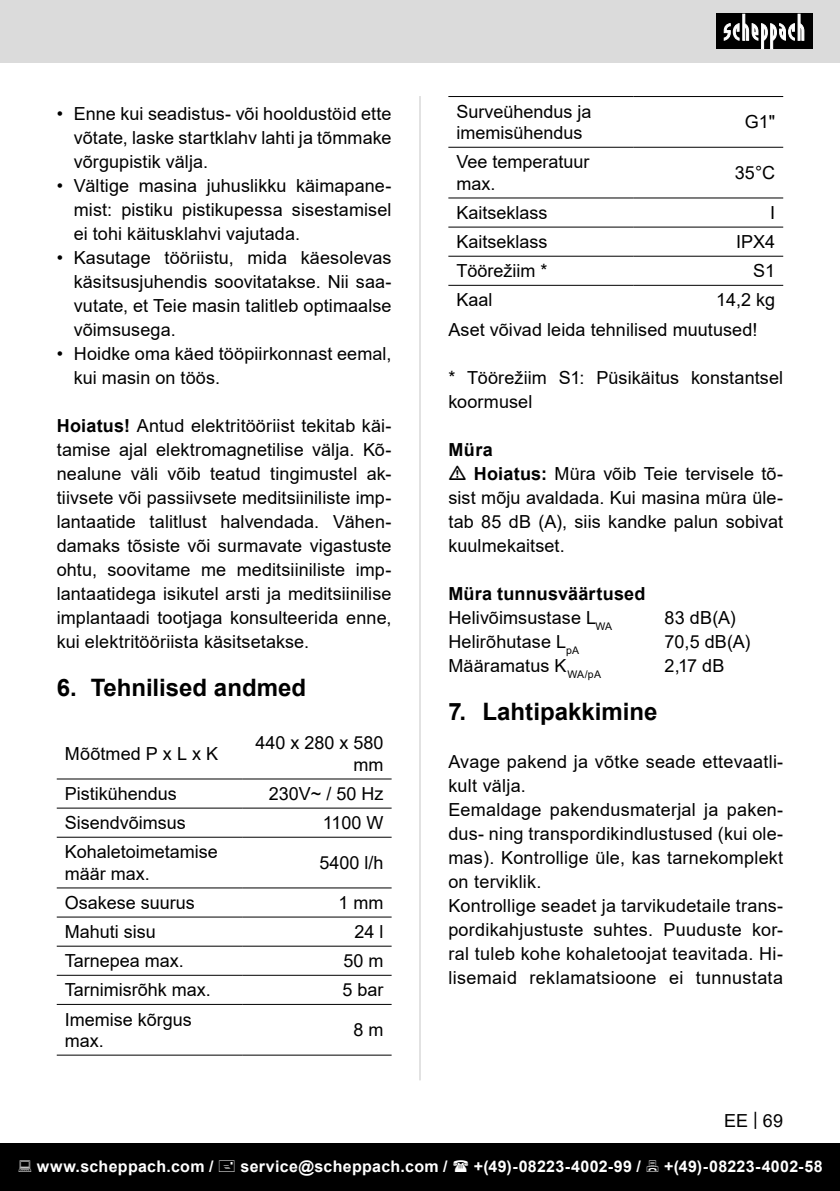
<style>
.page{position:relative;width:840px;height:1191px;background:#fff}
.page>*{position:absolute;margin:0;border:0;box-sizing:border-box;transform-origin:0 0}
.t1{font:700 24px "Arial";color:#000}
.Grundtext_Bold{font:18px/24px "Arial";letter-spacing:.005em;color:#000}
.Basiseinstellung{font:18px/24px "Arial";letter-spacing:.005em;color:#000}
.Grundtext_Bold-2{font:700 18px "Arial";letter-spacing:.015em;color:#000}
.t2{font:700 16px "Arial";letter-spacing:.02em;color:#fff}
.s1{font-weight:700}
</style>
<div class="page">
<div style="left:0;top:0;width:839px;height:63px;background:#dbdbdb"></div>
<div style="left:0;top:1143px;width:839px;height:48px;background:#000"></div>
<div style="left:716px;top:14px;width:96px;height:35px;background:#000"></div>
<svg style="left:723px;top:14px;width:81px;height:35px"></svg>
<hr style="left:419px;top:96px;width:1px;height:984px;background:#c7c7c7">
<hr style="left:448px;top:96px;width:185px;height:1px;background:#000">
<hr style="left:633px;top:96px;width:149px;height:1px;background:#000">
<hr style="left:448px;top:147px;width:185px;height:1px;background:#000">
<hr style="left:633px;top:147px;width:149px;height:1px;background:#000">
<hr style="left:448px;top:197px;width:185px;height:1px;background:#000">
<hr style="left:633px;top:197px;width:149px;height:1px;background:#000">
<hr style="left:448px;top:227px;width:185px;height:1px;background:#000">
<hr style="left:633px;top:227px;width:149px;height:1px;background:#000">
<hr style="left:448px;top:256px;width:185px;height:1px;background:#000">
<hr style="left:633px;top:256px;width:149px;height:1px;background:#000">
<hr style="left:448px;top:285px;width:185px;height:1px;background:#000">
<hr style="left:633px;top:285px;width:149px;height:1px;background:#000">
<hr style="left:57px;top:807px;width:185px;height:1px;background:#000">
<hr style="left:242px;top:807px;width:149px;height:1px;background:#000">
<hr style="left:57px;top:836px;width:185px;height:1px;background:#000">
<hr style="left:242px;top:836px;width:149px;height:1px;background:#000">
<hr style="left:57px;top:887px;width:185px;height:1px;background:#000">
<hr style="left:242px;top:887px;width:149px;height:1px;background:#000">
<hr style="left:57px;top:916px;width:185px;height:1px;background:#000">
<hr style="left:242px;top:916px;width:149px;height:1px;background:#000">
<hr style="left:57px;top:945px;width:185px;height:1px;background:#000">
<hr style="left:242px;top:945px;width:149px;height:1px;background:#000">
<hr style="left:57px;top:974px;width:185px;height:1px;background:#000">
<hr style="left:242px;top:974px;width:149px;height:1px;background:#000">
<hr style="left:57px;top:1004px;width:185px;height:1px;background:#000">
<hr style="left:242px;top:1004px;width:149px;height:1px;background:#000">
<hr style="left:57px;top:1054px;width:185px;height:1px;background:#000">
<hr style="left:242px;top:1054px;width:149px;height:1px;background:#000">
<hr style="left:57px;top:778px;width:185px;height:1px;background:#000">
<hr style="left:242px;top:778px;width:149px;height:1px;background:#000">
<p class="Grundtext_Bold" style="left:74px;top:102px;width:319px;text-align:justify;text-indent:-17px">• Enne kui seadistus- või hooldustöid ette võtate, laske startklahv lahti ja tõmmake võrgupistik välja.</p>
<p class="Grundtext_Bold" style="left:74px;top:174px;width:319px;text-align:justify;text-indent:-17px">• Vältige masina juhuslikku käimapane&shy;mist: pistiku pistikupessa sisestamisel ei tohi käitusklahvi vajutada.</p>
<p class="Grundtext_Bold" style="left:74px;top:246px;width:319px;text-align:justify;text-indent:-17px">• Kasutage tööriistu, mida käesolevas käsitsusjuhendis soovitatakse. Nii saa&shy;vutate, et Teie masin talitleb optimaalse võimsusega.</p>
<p class="Grundtext_Bold" style="left:74px;top:342px;width:319px;text-indent:-17px">• Hoidke oma käed tööpiirkonnast eemal, kui masin on töös.</p>
<p class="Grundtext_Bold" style="left:57px;top:414px;width:336px;text-align:justify"><span class="s1">Hoiatus!</span> Antud elektritööriist tekitab käi&shy;tamise ajal elektromagnetilise välja. Kõ&shy;nealune väli võib teatud tingimustel ak&shy;tiivsete või passiivsete meditsiiniliste imp&shy;lantaatide talitlust halvendada. Vähen&shy;damaks tõsiste või surmavate vigastuste ohtu, soovitame me meditsiiniliste imp&shy;lantaatidega isikutel arsti ja meditsiinilise implantaadi tootjaga konsulteerida enne, kui elektritööriista käsitsetakse.</p>
<p class="t1" style="left:57px;top:671px;width:251px">6. Tehnilised andmed</p>
<p class="Grundtext_Bold" style="left:65px;top:741px;width:155px">Mõõtmed P x L x K</p>
<p class="Grundtext_Bold" style="left:255px;top:732px;width:130px;line-height:21.6px;text-align:right">440 x 280 x 580 mm</p>
<p class="Grundtext_Bold" style="left:65px;top:781px;width:114px">Pistikühendus</p>
<p class="Grundtext_Bold" style="left:269px;top:781px;width:116px">230V~ / 50 Hz</p>
<p class="Grundtext_Bold" style="left:65px;top:810px;width:123px">Sisendvõimsus</p>
<p class="Grundtext_Bold" style="left:322px;top:810px;width:62px">1100 W</p>
<p class="Grundtext_Bold" style="left:65px;top:841px;width:155px;line-height:21.6px">Kohaletoimetamise määr max.</p>
<p class="Grundtext_Bold" style="left:319px;top:850px;width:66px">5400 l/h</p>
<p class="Grundtext_Bold" style="left:65px;top:890px;width:132px">Osakese suurus</p>
<p class="Grundtext_Bold" style="left:338px;top:890px;width:46px">1 mm</p>
<p class="Grundtext_Bold" style="left:65px;top:919px;width:93px">Mahuti sisu</p>
<p class="Grundtext_Bold" style="left:354px;top:919px;width:31px">24 l</p>
<p class="Grundtext_Bold" style="left:65px;top:948px;width:121px">Tarnepea max.</p>
<p class="Grundtext_Bold" style="left:343px;top:948px;width:42px">50 m</p>
<p class="Grundtext_Bold" style="left:65px;top:978px;width:148px">Tarnimisrõhk max.</p>
<p class="Grundtext_Bold" style="left:342px;top:978px;width:43px">5 bar</p>
<p class="Grundtext_Bold" style="left:65px;top:1008px;width:129px;line-height:21.6px">Imemise kõrgus max.</p>
<p class="Grundtext_Bold" style="left:353px;top:1018px;width:32px">8 m</p>
<p class="Grundtext_Bold" style="left:456px;top:100px;width:137px;line-height:21.6px">Surveühendus ja imemisühendus</p>
<p class="Grundtext_Bold" style="left:744px;top:110px;width:32px">G1"</p>
<p class="Grundtext_Bold" style="left:456px;top:151px;width:135px;line-height:21.6px">Vee temperatuur max.</p>
<p class="Grundtext_Bold" style="left:734px;top:161px;width:42px">35°C</p>
<p class="Grundtext_Bold" style="left:456px;top:201px;width:93px">Kaitseklass</p>
<p class="Grundtext_Bold" style="left:769px;top:201px;width:7px">I</p>
<p class="Grundtext_Bold" style="left:456px;top:230px;width:93px">Kaitseklass</p>
<p class="Grundtext_Bold" style="left:735px;top:230px;width:41px">IPX4</p>
<p class="Grundtext_Bold" style="left:456px;top:259px;width:93px">Töörežiim *</p>
<p class="Grundtext_Bold" style="left:752px;top:259px;width:24px">S1</p>
<p class="Grundtext_Bold" style="left:456px;top:288px;width:38px">Kaal</p>
<p class="Grundtext_Bold" style="left:715px;top:288px;width:61px">14,2 kg</p>
<p class="Grundtext_Bold" style="left:448px;top:318px;width:310px">Aset võivad leida tehnilised muutused!</p>
<p class="Basiseinstellung" style="left:448px;top:366px;width:336px">* Töörežiim S1: Püsikäitus konstantsel koormusel</p>
<p class="Grundtext_Bold-2" style="left:448px;top:437px;width:46px">Müra</p>
<p class="Basiseinstellung" style="left:448px;top:462px;width:336px;text-align:justify;text-indent:25px"><span class="s1">Hoiatus:</span> Müra võib Teie tervisele tõ&shy;sist mõju avaldada. Kui masina müra üle&shy;tab 85 dB (A), siis kandke palun sobivat kuulmekaitset.</p>
<p class="Grundtext_Bold-2" style="left:448px;top:581px;width:198px">Müra tunnusväärtused</p>
<p class="Basiseinstellung" style="left:448px;top:606px;width:165px">Helivõimsustase L<sub>WA</sub></p>
<p class="Basiseinstellung" style="left:664px;top:606px;width:73px">83 dB(A)</p>
<p class="Basiseinstellung" style="left:448px;top:630px;width:132px">Helirõhutase L<sub>pA</sub></p>
<p class="Basiseinstellung" style="left:664px;top:630px;width:87px">70,5 dB(A)</p>
<p class="Basiseinstellung" style="left:448px;top:654px;width:154px">Määramatus K<sub>WA/pA</sub></p>
<p class="Basiseinstellung" style="left:664px;top:654px;width:61px">2,17 dB</p>
<p class="t1" style="left:448px;top:695px;width:210px">7. Lahtipakkimine</p>
<p class="Grundtext_Bold" style="left:448px;top:750px;width:336px">Avage pakend ja võtke seade ettevaatli&shy;kult välja.</p>
<p class="Grundtext_Bold" style="left:448px;top:798px;width:336px;text-align:justify">Eemaldage pakendusmaterjal ja paken&shy;dus- ning transpordikindlustused (kui ole&shy;mas). Kontrollige üle, kas tarnekomplekt on terviklik.</p>
<p class="Grundtext_Bold" style="left:448px;top:894px;width:336px;text-align:justify">Kontrollige seadet ja tarvikudetaile trans&shy;pordikahjustuste suhtes. Puuduste kor&shy;ral tuleb kohe kohaletoojat teavitada. Hi&shy;lisemaid reklamatsioone ei tunnustata</p>
<p class="Grundtext_Bold" style="left:723px;top:1108px;width:61px">EE | 69</p>
<p class="t2" style="left:37px;top:1154px;width:178px">www.scheppach.com /</p>
<p class="t2" style="left:240px;top:1154px;width:208px">service@scheppach.com /</p>
<p class="t2" style="left:473px;top:1154px;width:168px">+(49)-08223-4002-99 /</p>
<p class="t2" style="left:664px;top:1154px;width:160px">+(49)-08223-4002-58</p>
</div>
